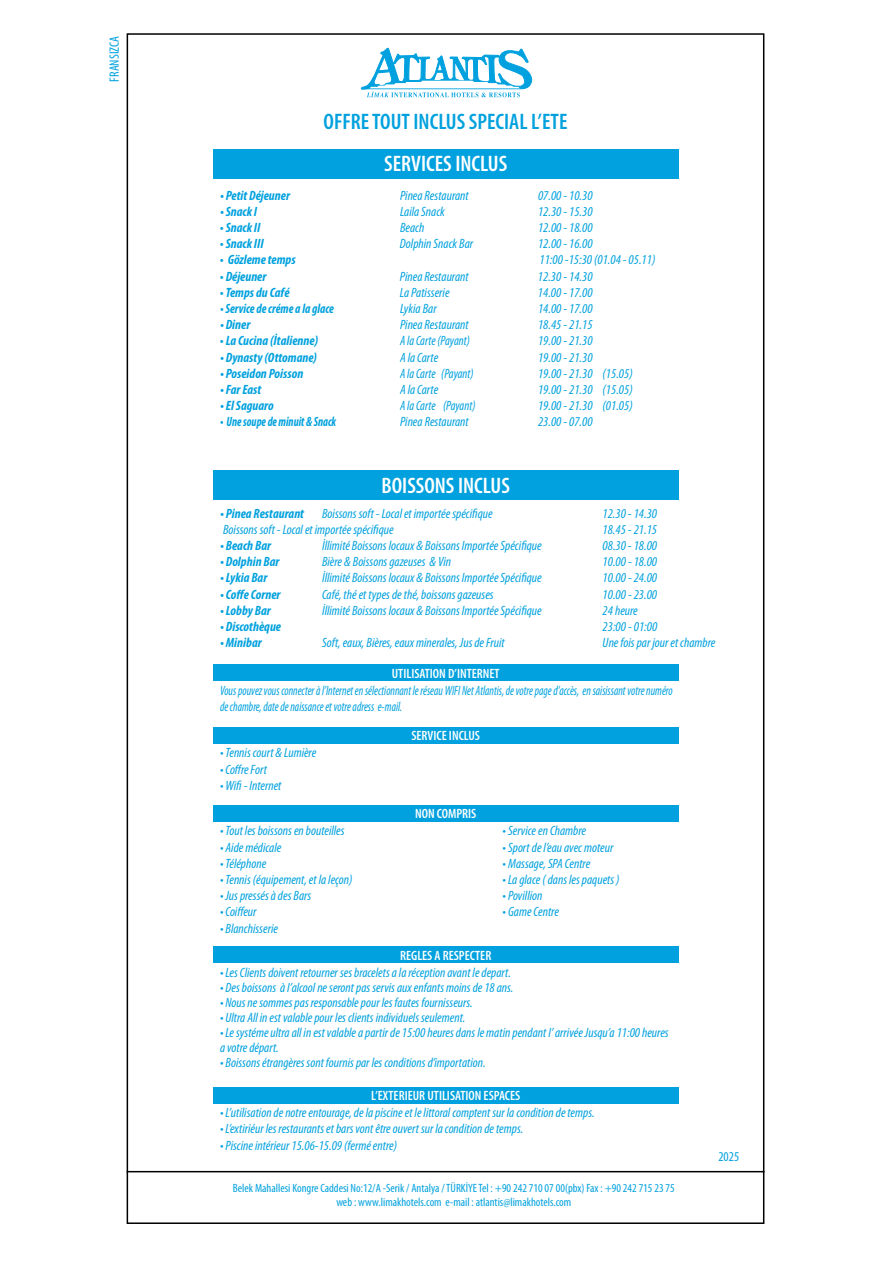
<style>
.page{position:relative;width:893px;height:1263px;background:#fff}
.page>*{position:absolute;margin:0;border:0;box-sizing:border-box;transform-origin:0 0}
.t1{font:600 condensed 22.5px "Myriad Pro";color:#fff}
.t2{font:600 condensed 22.5px "Myriad Pro";color:#00a1de}
.t3{font:italic condensed 13.5px/15px "Myriad Pro";color:#00a1de}
.t4{font:italic 700 condensed 13.5px "Myriad Pro";color:#00a1de}
.t5{font:italic condensed 13.5px/16.2px "Myriad Pro";color:#00a1de;scale:.85 1}
.t6{font:600 condensed 13.5px "Myriad Pro";color:#fff}
.t7{font:italic condensed 13.5px "Myriad Pro";color:#00a1de;scale:.93 1}
.t8{font:italic 700 condensed 13.5px "Myriad Pro";color:#00a1de;scale:.92 1}
.t9{font:italic 700 condensed 13.5px "Myriad Pro";color:#00a1de;scale:.85 1}
.t10{font:condensed 13.5px "Myriad Pro";color:#00a1de}
.t11{font:condensed 12px/14.4px "Myriad Pro";color:#00a1de;text-align:center}
</style>
<div class="page">
<div style="left:213px;top:1087px;width:466px;height:16px;background:#00a1de"></div>
<div style="left:213px;top:664px;width:466px;height:17px;background:#00a1de"></div>
<div style="left:213px;top:946px;width:466px;height:17px;background:#00a1de"></div>
<div style="left:213px;top:149px;width:466px;height:30px;background:#00a1de"></div>
<div style="left:213px;top:470px;width:466px;height:29px;background:#00a1de"></div>
<div style="left:213px;top:727px;width:466px;height:16px;background:#00a1de"></div>
<div style="left:213px;top:805px;width:466px;height:16px;background:#00a1de"></div>
<hr style="left:127px;top:1171px;width:637px;height:1px;background:#000">
<svg style="left:361px;top:47px;width:171px;height:51px"></svg>
<p class="t10" style="left:106px;top:82px;width:47px;rotate:-90deg">FRANSIZCA</p>
<h1 class="t2" style="left:324px;top:107px;width:245px">OFFRE TOUT INCLUS SPECIAL L’ETE</h1>
<h1 class="t1" style="left:384px;top:150px;width:124px">SERVICES INCLUS</h1>
<p class="t4" style="left:220px;top:187px;width:71px">• Petit Déjeuner</p>
<p class="t3" style="left:400px;top:188px;width:70px">Pinea Restaurant</p>
<p class="t3" style="left:538px;top:188px;width:56px">07.00 - 10.30</p>
<p class="t4" style="left:220px;top:203px;width:39px">• Snack I</p>
<p class="t3" style="left:400px;top:204px;width:46px">Laila Snack</p>
<p class="t3" style="left:538px;top:204px;width:56px">12.30 - 15.30</p>
<p class="t4" style="left:220px;top:219px;width:42px">• Snack II</p>
<p class="t3" style="left:400px;top:220px;width:26px">Beach</p>
<p class="t3" style="left:538px;top:220px;width:56px">12.00 - 18.00</p>
<p class="t4" style="left:220px;top:235px;width:45px">• Snack III</p>
<p class="t3" style="left:400px;top:236px;width:75px">Dolphin Snack Bar</p>
<p class="t3" style="left:538px;top:236px;width:56px">12.00 - 16.00</p>
<p class="t4" style="left:220px;top:252px;width:77px">• Gözleme temps</p>
<p class="t3" style="left:539px;top:252px;width:117px">11:00 -15:30 (01.04 - 05.11)</p>
<p class="t4" style="left:220px;top:268px;width:48px">• Déjeuner</p>
<p class="t3" style="left:400px;top:269px;width:70px">Pinea Restaurant</p>
<p class="t3" style="left:538px;top:269px;width:56px">12.30 - 14.30</p>
<p class="t4" style="left:220px;top:284px;width:71px">• Temps du Café</p>
<p class="t3" style="left:400px;top:285px;width:51px">La Patisserie</p>
<p class="t3" style="left:538px;top:285px;width:56px">14.00 - 17.00</p>
<p class="t8" style="left:220px;top:300px;width:125px">• Service de créme a la glace</p>
<p class="t3" style="left:400px;top:301px;width:38px">Lykia Bar</p>
<p class="t3" style="left:538px;top:301px;width:56px">14.00 - 17.00</p>
<p class="t4" style="left:220px;top:316px;width:32px">• Diner</p>
<p class="t3" style="left:400px;top:317px;width:70px">Pinea Restaurant</p>
<p class="t3" style="left:538px;top:317px;width:56px">18.45 - 21.15</p>
<p class="t4" style="left:220px;top:333px;width:100px">• La Cucina (İtalienne)</p>
<p class="t7" style="left:400px;top:333px;width:77px">A la Carte (Payant)</p>
<p class="t3" style="left:538px;top:333px;width:56px">19.00 - 21.30</p>
<p class="t4" style="left:220px;top:349px;width:99px">• Dynasty (Ottomane)</p>
<p class="t3" style="left:400px;top:350px;width:40px">A la Carte</p>
<p class="t3" style="left:538px;top:350px;width:56px">19.00 - 21.30</p>
<p class="t4" style="left:220px;top:365px;width:85px">• Poseidon Poisson</p>
<p class="t7" style="left:400px;top:365px;width:81px">A la Carte (Payant)</p>
<p class="t3" style="left:538px;top:366px;width:96px">19.00 - 21.30 (15.05)</p>
<p class="t4" style="left:220px;top:381px;width:43px">• Far East</p>
<p class="t3" style="left:400px;top:382px;width:40px">A la Carte</p>
<p class="t3" style="left:538px;top:382px;width:96px">19.00 - 21.30 (15.05)</p>
<p class="t4" style="left:220px;top:397px;width:55px">• El Saguaro</p>
<p class="t7" style="left:400px;top:398px;width:83px">A la Carte (Payant)</p>
<p class="t3" style="left:538px;top:398px;width:96px">19.00 - 21.30 (01.05)</p>
<p class="t9" style="left:220px;top:414px;width:138px">• Une soupe de minuit &amp; Snack</p>
<p class="t3" style="left:400px;top:414px;width:70px">Pinea Restaurant</p>
<p class="t3" style="left:538px;top:414px;width:56px">23.00 - 07.00</p>
<h1 class="t1" style="left:382px;top:471px;width:130px">BOISSONS INCLUS</h1>
<p class="t4" style="left:220px;top:505px;width:86px">• Pinea Restaurant</p>
<p class="t3" style="left:322px;top:505px;width:172px">Boissons soft - Local et importée spécifique</p>
<p class="t3" style="left:603px;top:505px;width:56px">12.30 - 14.30</p>
<p class="t3" style="left:223px;top:522px;width:172px">Boissons soft - Local et importée spécifique</p>
<p class="t3" style="left:603px;top:522px;width:56px">18.45 - 21.15</p>
<p class="t4" style="left:220px;top:537px;width:53px">• Beach Bar</p>
<p class="t3" style="left:322px;top:538px;width:221px">İllimité Boissons locaux &amp; Boissons Importée Spécifique</p>
<p class="t3" style="left:603px;top:538px;width:56px">08.30 - 18.00</p>
<p class="t4" style="left:220px;top:553px;width:61px">• Dolphin Bar</p>
<p class="t3" style="left:322px;top:554px;width:131px">Bière &amp; Boissons gazeuses &amp; Vin</p>
<p class="t3" style="left:603px;top:554px;width:56px">10.00 - 18.00</p>
<p class="t4" style="left:220px;top:569px;width:49px">• Lykia Bar</p>
<p class="t3" style="left:322px;top:570px;width:221px">İllimité Boissons locaux &amp; Boissons Importée Spécifique</p>
<p class="t3" style="left:603px;top:570px;width:56px">10.00 - 24.00</p>
<p class="t4" style="left:220px;top:586px;width:62px">• Coffe Corner</p>
<p class="t3" style="left:322px;top:586px;width:173px">Café, thé et types de thé, boissons gazeuses</p>
<p class="t3" style="left:603px;top:586px;width:56px">10.00 - 23.00</p>
<p class="t4" style="left:220px;top:602px;width:52px">• Lobby Bar</p>
<p class="t3" style="left:322px;top:603px;width:221px">İllimité Boissons locaux &amp; Boissons Importée Spécifique</p>
<p class="t3" style="left:603px;top:603px;width:37px">24 heure</p>
<p class="t4" style="left:220px;top:618px;width:63px">• Discothèque</p>
<p class="t3" style="left:603px;top:619px;width:56px">23:00 - 01:00</p>
<p class="t4" style="left:220px;top:634px;width:43px">• Minibar</p>
<p class="t3" style="left:322px;top:635px;width:184px">Soft, eaux, Bières, eaux minerales, Jus de Fruit</p>
<p class="t3" style="left:603px;top:635px;width:114px">Une fois par jour et chambre</p>
<p class="t6" style="left:392px;top:665px;width:109px">UTILISATION D’INTERNET</p>
<p class="t5" style="left:220px;top:682px;width:534px">Vous pouvez vous connecter à l’Internet en sélectionnant le réseau WIFI Net Atlantis, de votre page d’accès, en saisissant votre numéro de chambre, date de naissance et votre adress e-mail.</p>
<p class="t3" style="left:220px;top:745px;width:98px">• Tennis court &amp; Lumière</p>
<p class="t3" style="left:220px;top:762px;width:48px">• Coffre Fort</p>
<p class="t3" style="left:220px;top:778px;width:63px">• Wifi - Internet</p>
<p class="t3" style="left:220px;top:823px;width:126px">• Tout les boissons en bouteilles</p>
<p class="t3" style="left:220px;top:839px;width:63px">• Aide médicale</p>
<p class="t3" style="left:220px;top:856px;width:48px">• Téléphone</p>
<p class="t3" style="left:220px;top:872px;width:134px">• Tennis (équipement, et la leçon)</p>
<p class="t3" style="left:220px;top:888px;width:93px">• Jus pressés à des Bars</p>
<p class="t3" style="left:220px;top:904px;width:38px">• Coiffeur</p>
<p class="t3" style="left:220px;top:920px;width:59px">• Blanchisserie</p>
<p class="t6" style="left:411px;top:728px;width:70px">SERVICE INCLUS</p>
<p class="t6" style="left:415px;top:805px;width:63px">NON COMPRIS</p>
<p class="t3" style="left:503px;top:823px;width:85px">• Service en Chambre</p>
<p class="t3" style="left:503px;top:839px;width:112px">• Sport de l’eau avec moteur</p>
<p class="t3" style="left:503px;top:856px;width:89px">• Massage, SPA Centre</p>
<p class="t3" style="left:503px;top:872px;width:119px">• La glace ( dans les paquets )</p>
<p class="t3" style="left:503px;top:888px;width:41px">• Povillion</p>
<p class="t3" style="left:503px;top:904px;width:58px">• Game Centre</p>
<p class="t6" style="left:400px;top:947px;width:93px">REGLES A RESPECTER</p>
<p class="t3" style="left:220px;top:964px;width:292px">• Les Clients doivent retourner ses bracelets a la réception avant le depart.</p>
<p class="t3" style="left:220px;top:979px;width:295px">• Des boissons à I’alcool ne seront pas servis aux enfants moins de 18 ans.</p>
<p class="t3" style="left:220px;top:994px;width:254px">• Nous ne sommes pas responsable pour les fautes fournisseurs.</p>
<p class="t3" style="left:220px;top:1009px;width:247px">• Ultra All in est valable pour les clients individuels seulement.</p>
<p class="t3" style="left:220px;top:1024px;width:450px">• Le systéme ultra all in est valable a partir de 15:00 heures dans le matin pendant I’ arrivée Jusqu’a 11:00 heures a votre départ.</p>
<p class="t3" style="left:220px;top:1054px;width:267px">• Boissons étrangères sont fournis par les conditions d’importation.</p>
<p class="t6" style="left:371px;top:1087px;width:150px">L’EXTERIEUR UTILISATION ESPACES</p>
<p class="t3" style="left:220px;top:1105px;width:376px">• L’utilisation de notre entourage, de la piscine et le littoral comptent sur la condition de temps.</p>
<p class="t3" style="left:220px;top:1121px;width:305px">• L’extiriéur les restaurants et bars vont être ouvert sur la condition de temps.</p>
<p class="t3" style="left:220px;top:1137px;width:179px">• Piscine intérieur 15.06-15.09 (fermé entre)</p>
<p class="t11" style="left:233px;top:1180px;width:443px">Belek Mahallesi Kongre Caddesi No:12/A -Serik / Antalya / TÜRKİYE Tel : +90 242 710 07 00(pbx) Fax : +90 242 715 23 75 web : www.limakhotels.com e-mail : atlantis@limakhotels.com</p>
<p class="t10" style="left:718px;top:1148px;width:22px">2025</p>
</div>
